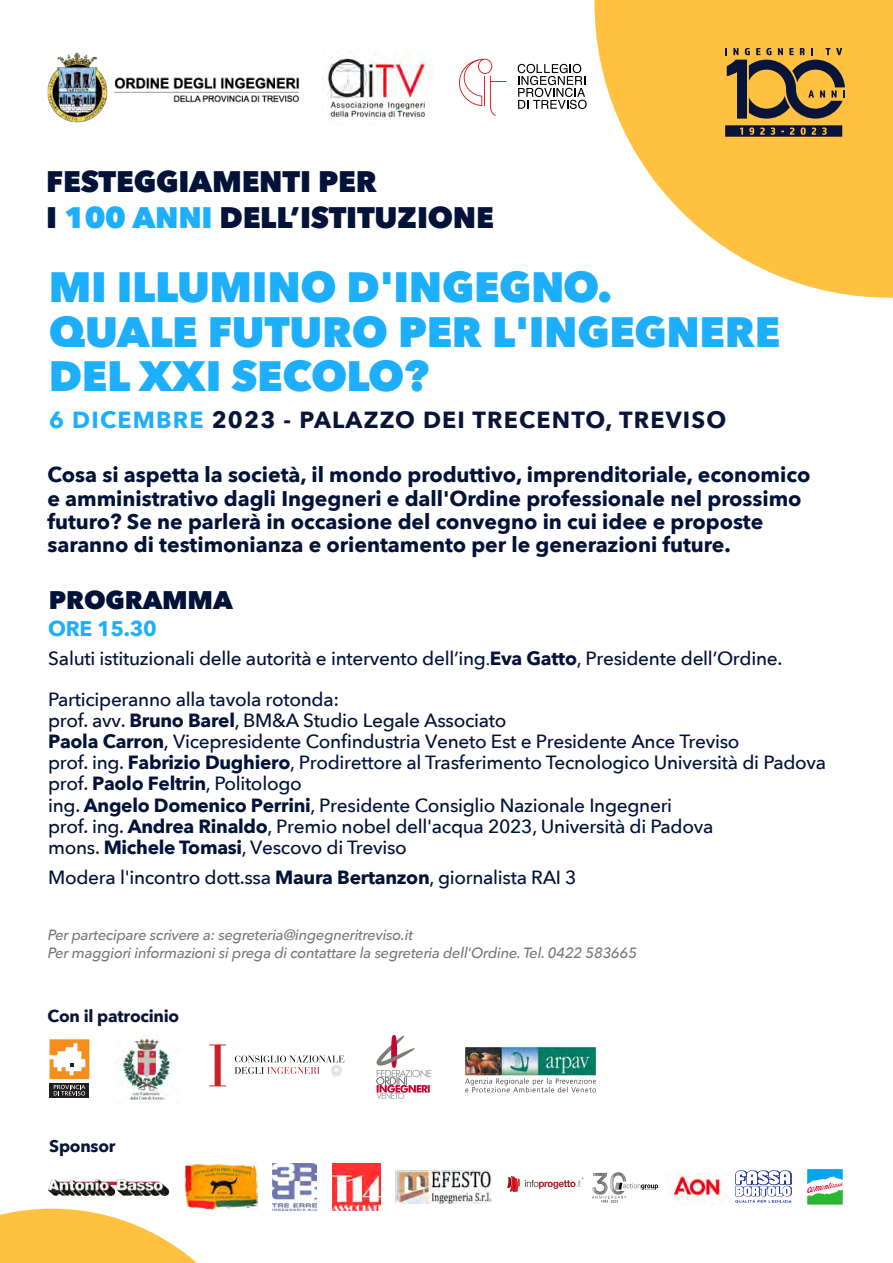
<style>
.page{position:relative;width:893px;height:1263px;background:#fff}
.page>*{position:absolute;margin:0;border:0;box-sizing:border-box;transform-origin:0 0}
.t1{font:800 42.3px/44.5px "Avenir Next";letter-spacing:-.01em;color:#1daffb}
.t2{font:800 29.7px/35.5px "Avenir Next";letter-spacing:-.01em;color:#021238}
.t3{font:800 25.35px "Avenir Next";letter-spacing:-.01em;color:#021238}
.t4{font:700 23.25px "Avenir Next";letter-spacing:.05em;color:#081538}
.t5{font:700 21.15px/23.2px "Avenir Next";color:#021238}
.t6{font:700 21.15px "Avenir Next";letter-spacing:-.015em;color:#1daffb}
.t7{font:500 19.05px/21.1px "Avenir Next";letter-spacing:-.015em;color:#021238}
.t8{font:700 16.95px "Avenir Next";letter-spacing:-.015em;color:#081538}
.t9{font:italic 500 14.85px/17.9px "Avenir Next";letter-spacing:-.02em;color:#787878}
.s1{color:#1daffb}
.s2{font-family:"Minion Pro";font-weight:400}
.s3{font-weight:700}
</style>
<div class="page">
<svg style="left:0;top:1209px;width:273px;height:54px"></svg>
<svg style="left:594px;top:0;width:299px;height:298px;fill:#ffc13f"></svg>
<img style="left:47px;top:52px;width:252px;height:71px">
<svg style="left:725px;top:125px;width:117px;height:12px"></svg>
<svg style="left:725px;top:48px;width:120px;height:71px;background:#9e7d3c"></svg>
<img style="left:322px;top:54px;width:112px;height:66px">
<img style="left:465px;top:1047px;width:131px;height:46px">
<svg style="left:50px;top:1083px;width:39px;height:14px"></svg>
<svg style="left:54px;top:1085px;width:31px;height:10px"></svg>
<svg style="left:50px;top:1039px;width:39px;height:40px"></svg>
<svg style="left:376px;top:1035px;width:55px;height:64px"></svg>
<svg style="left:209px;top:1044px;width:17px;height:42px"></svg>
<svg style="left:235px;top:1055px;width:109px;height:22px"></svg>
<img style="left:48px;top:1179px;width:122px;height:17px">
<img style="left:185px;top:1164px;width:72px;height:46px">
<img style="left:273px;top:1163px;width:44px;height:47px">
<img style="left:333px;top:1163px;width:47px;height:47px">
<img style="left:396px;top:1170px;width:96px;height:33px">
<img style="left:670px;top:1173px;width:56px;height:29px">
<img style="left:507px;top:1172px;width:151px;height:31px">
<img style="left:736px;top:1171px;width:56px;height:32px">
<svg style="left:807px;top:1169px;width:36px;height:36px"></svg>
<svg style="left:459px;top:59px;width:48px;height:57px"></svg>
<svg style="left:518px;top:64px;width:69px;height:45px"></svg>
<img style="left:120px;top:1033px;width:52px;height:69px">
<h2 class="t2" style="left:46px;top:164px;width:449px">FESTEGGIAMENTI PER<br>I <span class="s1">100 ANNI</span> DELL’ISTITUZIONE</h2>
<h1 class="t1" style="left:49px;top:265px;width:733px">MI ILLUMINO D'INGEGNO.<br>QUALE FUTURO PER L'INGEGNERE<br>DEL XXI SECOLO?</h1>
<p class="t4" style="left:49px;top:399px;width:679px"><span class="s1">6 DICEMBRE</span> 2023 - PALAZZO DEI TRECENTO, TREVISO</p>
<p class="t5" style="left:47px;top:463px;width:764px">Cosa si aspetta la società, il mondo produttivo, imprenditoriale, economico e amministrativo dagli Ingegneri e dall'Ordine professionale nel prossimo futuro? Se ne parlerà in occasione del convegno in cui idee e proposte saranno di testimonianza e orientamento per le generazioni future.</p>
<h3 class="t3" style="left:49px;top:585px;width:185px">PROGRAMMA</h3>
<p class="t6" style="left:48px;top:610px;width:110px">ORE 15.30</p>
<p class="t7" style="left:48px;top:637px;width:736px;line-height:40.7px">Saluti istituzionali delle autorità e intervento dell’ing<span class="s2">.</span><span class="s3">Eva Gatto</span>, Presidente dell’Ordine.<br>Participeranno alla tavola rotonda:</p>
<p class="t7" style="left:48px;top:709px;width:780px">prof. avv. <span class="s3">Bruno Barel</span>, BM&amp;A Studio Legale Associato<br><span class="s3">Paola Carron</span>, Vicepresidente Confindustria Veneto Est e Presidente Ance Treviso<br>prof. ing. <span class="s3">Fabrizio Dughiero</span>, Prodirettore al Trasferimento Tecnologico Università di Padova prof. <span class="s3">Paolo Feltrin</span>, Politologo<br>ing. <span class="s3">Angelo Domenico Perrini</span>, Presidente Consiglio Nazionale Ingegneri<br>prof. ing. <span class="s3">Andrea Rinaldo</span>, Premio nobel dell'acqua 2023, Università di Padova<br>mons. <span class="s3">Michele Tomasi</span>, Vescovo di Treviso</p>
<p class="t7" style="left:48px;top:866px;width:530px">Modera l'incontro dott.ssa <span class="s3">Maura Bertanzon</span>, giornalista RAI 3</p>
<p class="t9" style="left:48px;top:925px;width:591px">Per partecipare scrivere a: segreteria@ingegneritreviso.it<br>Per maggiori informazioni si prega di contattare la segreteria dell'Ordine. Tel. 0422 583665</p>
<p class="t8" style="left:47px;top:1001px;width:133px">Con il patrocinio</p>
<p class="t8" style="left:49px;top:1132px;width:68px">Sponsor</p>
</div>
